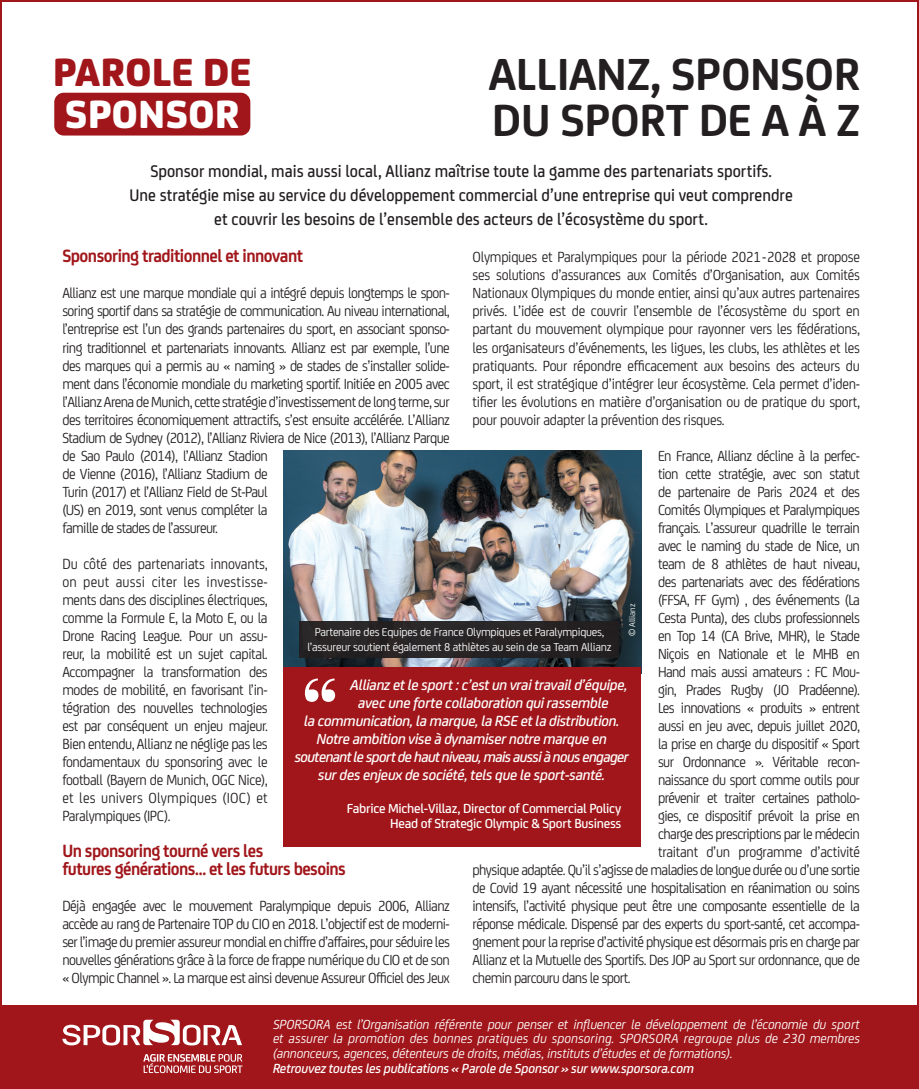
<style>
.page{position:relative;width:919px;height:1089px;background:#fff}
.page>*{position:absolute;margin:0;border:0;box-sizing:border-box;transform-origin:0 0}
.t1{font:700 48px/46px "FS Joey";letter-spacing:-.01em;color:#231f20}
.t2{font:800 42px/42px "FS Joey";color:#a1161a}
.t3{font:700 19px/18px "FS Joey";letter-spacing:-.03em;color:#a1161a;scale:.93 1}
.t4{font:500 18px/24px "FS Joey";color:#231f20;text-align:center;scale:.93 1}
.t5{font:15.6px/18px "FS Joey";letter-spacing:-.04em;color:#231f20;text-align:justify;scale:.93 1}
.t6{font:italic 500 15.6px "FS Joey";letter-spacing:-.02em;color:#fff}
.t7{font:italic 500 15.6px "FS Joey";letter-spacing:-.045em;color:#fff}
.t8{font:15.6px "FS Joey";letter-spacing:-.02em;color:#231f20;scale:.93 1}
.t9{font:italic 14px/14.6px "FS Joey";letter-spacing:-.015em;color:#fff;text-align:justify}
.t10{font:500 14px "FS Joey";letter-spacing:-.02em;color:#fff}
.t11{font:italic 500 14px "FS Joey";letter-spacing:-.015em;color:#fff}
.t12{font:12.2px/15px "FS Joey";letter-spacing:-.02em;color:#fff;text-align:center}
.t13{font:9px "FS Joey";letter-spacing:-.01em;color:#fff}
.s1{color:#fff}
</style>
<div class="page">
<div style="left:0;top:1005px;width:918px;height:84px;background:#a1161a"></div>
<div style="left:54px;top:93px;width:196px;height:42px;background:#a1161a;border-radius:10px"></div>
<svg style="left:62px;top:1019px;width:180px;height:26px"></svg>
<svg style="left:143px;top:1054px;width:99px;height:19px"></svg>
<img style="left:283px;top:451px;width:358px;height:216px">
<div style="left:283px;top:667px;width:358px;height:179px;background:#a1161a"></div>
<svg style="left:305px;top:678px;width:30px;height:24px"></svg>
<div style="left:299px;top:621px;width:320px;height:37px;background:#231f20"></div>
<p class="t2" style="left:53px;top:48px;width:200px">PAROLE DE<br><span class="s1">SPONSOR</span></p>
<p class="t1" style="left:489px;top:47px;width:373px">ALLIANZ, SPONSOR<br>DU SPORT DE A À Z</p>
<p class="t4" style="left:130px;top:158px;width:714px">Sponsor mondial, mais aussi local, Allianz maîtrise toute la gamme des partenariats sportifs.<br>Une stratégie mise au service du développement commercial d’une entreprise qui veut comprendre et couvrir les besoins de l’ensemble des acteurs de l’écosystème du sport.</p>
<p class="t3" style="left:62px;top:246px;width:260px">Sponsoring traditionnel et innovant</p>
<p class="t5" style="left:62px;top:283px;width:418px;text-align:left">Allianz est une marque mondiale qui a intégré depuis longtemps le spon&shy;soring sportif dans sa stratégie de communication. Au niveau international, l’entreprise est l’un des grands partenaires du sport, en associant sponso&shy;ring traditionnel et partenariats innovants. Allianz est par exemple, l’une des marques qui a permis au « naming » de stades de s’installer solide&shy;ment dans l’économie mondiale du marketing sportif. Initiée en 2005 avec l’Allianz Arena de Munich, cette stratégie d’investissement de long terme, sur des territoires économiquement attractifs, s’est ensuite accélérée. L’Allianz Stadium de Sydney (2012), l’Allianz Riviera de Nice (2013), l’Allianz Parque de Sao Paulo (2014), l’Allianz Stadion<br>de Vienne (2016), l’Allianz Stadium de<br>Turin (2017) et l’Allianz Field de St-Paul<br>(US) en 2019, sont venus compléter la<br>famille de stades de l’assureur.</p>
<p class="t5" style="left:62px;top:553px;width:222px">Du côté des partenariats innovants, on peut aussi citer les investisse&shy;ments dans des disciplines électriques, comme la Formule E, la Moto E, ou la Drone Racing League. Pour un assu&shy;reur, la mobilité est un sujet capital.<br>Accompagner la transformation des modes de mobilité, en favorisant l’in&shy;tégration des nouvelles technologies est par conséquent un enjeu majeur.<br>Bien entendu, Allianz ne néglige pas les fondamentaux du sponsoring avec le football (Bayern de Munich, OGC Nice), et les univers Olympiques (IOC) et Paralympiques (IPC).</p>
<p class="t3" style="left:62px;top:840px;width:306px">Un sponsoring tourné vers les<br>futures générations… et les futurs besoins</p>
<p class="t5" style="left:62px;top:895px;width:418px">Déjà engagée avec le mouvement Paralympique depuis 2006, Allianz accède au rang de Partenaire TOP du CIO en 2018. L’objectif est de moderni&shy;ser l’image du premier assureur mondial en chiffre d’affaires, pour séduire les nouvelles générations grâce à la force de frappe numérique du CIO et de son « Olympic Channel ». La marque est ainsi devenue Assureur Officiel des Jeux</p>
<p class="t5" style="left:472px;top:247px;width:418px">Olympiques et Paralympiques pour la période 2021-2028 et propose ses solutions d’assurances aux Comités d’Organisation, aux Comités Nationaux Olympiques du monde entier, ainsi qu’aux autres partenaires privés. L’idée est de couvrir l’ensemble de l’écosystème du sport en partant du mouvement olympique pour rayonner vers les fédérations, les organisateurs d’événements, les ligues, les clubs, les athlètes et les pratiquants. Pour répondre efficacement aux besoins des acteurs du sport, il est stratégique d’intégrer leur écosystème. Cela permet d’iden&shy;tifier les évolutions en matière d’organisation ou de pratique du sport, pour pouvoir adapter la prévention des risques.</p>
<p class="t5" style="left:658px;top:445px;width:219px">En France, Allianz décline à la perfec-</p>
<p class="t5" style="left:658px;top:463px;width:219px">tion cette stratégie, avec son statut</p>
<p class="t5" style="left:658px;top:481px;width:219px">de partenaire de Paris 2024 et des</p>
<p class="t5" style="left:658px;top:499px;width:219px">Comités Olympiques et Paralympiques</p>
<p class="t5" style="left:658px;top:517px;width:218px">français. L’assureur quadrille le terrain</p>
<p class="t5" style="left:658px;top:535px;width:219px">avec le naming du stade de Nice, un</p>
<p class="t5" style="left:658px;top:553px;width:219px">team de 8 athlètes de haut niveau,</p>
<p class="t5" style="left:658px;top:571px;width:219px">des partenariats avec des fédérations</p>
<p class="t5" style="left:658px;top:589px;width:219px">(FFSA, FF Gym) , des événements (La</p>
<p class="t5" style="left:658px;top:607px;width:219px">Cesta Punta), des clubs professionnels</p>
<p class="t5" style="left:658px;top:625px;width:219px">en Top 14 (CA Brive, MHR), le Stade</p>
<p class="t5" style="left:658px;top:643px;width:218px">Niçois en Nationale et le MHB en</p>
<p class="t5" style="left:658px;top:661px;width:219px">Hand mais aussi amateurs : FC Mou-</p>
<p class="t5" style="left:658px;top:679px;width:219px">gin, Prades Rugby (JO Pradéenne).</p>
<p class="t5" style="left:658px;top:697px;width:219px">Les innovations « produits » entrent</p>
<p class="t5" style="left:658px;top:715px;width:219px">aussi en jeu avec, depuis juillet 2020,</p>
<p class="t5" style="left:658px;top:733px;width:219px">la prise en charge du dispositif « Sport</p>
<p class="t5" style="left:658px;top:751px;width:219px">sur Ordonnance ». Véritable recon-</p>
<p class="t5" style="left:658px;top:769px;width:219px">naissance du sport comme outils pour</p>
<p class="t5" style="left:658px;top:787px;width:219px">prévenir et traiter certaines patholo-</p>
<p class="t5" style="left:658px;top:805px;width:219px">gies, ce dispositif prévoit la prise en</p>
<p class="t5" style="left:658px;top:823px;width:219px">charge des prescriptions par le médecin</p>
<p class="t8" style="left:658px;top:840px;width:219px">traitant d’un programme d’activité</p>
<p class="t5" style="left:472px;top:859px;width:418px">physique adaptée. Qu’il s’agisse de maladies de longue durée ou d’une sortie</p>
<p class="t5" style="left:472px;top:877px;width:418px">de Covid 19 ayant nécessité une hospitalisation en réanimation ou soins</p>
<p class="t5" style="left:472px;top:895px;width:418px">intensifs, l’activité physique peut être une composante essentielle de la</p>
<p class="t5" style="left:472px;top:913px;width:418px">réponse médicale. Dispensé par des experts du sport-santé, cet accompa-</p>
<p class="t5" style="left:472px;top:931px;width:418px">gnement pour la reprise d’activité physique est désormais pris en charge par</p>
<p class="t5" style="left:472px;top:949px;width:418px">Allianz et la Mutuelle des Sportifs. Des JOP au Sport sur ordonnance, que de</p>
<p class="t5" style="left:472px;top:967px;width:171px">chemin parcouru dans le sport.</p>
<p class="t13" style="left:625px;top:636px;width:34px;rotate:-90deg">© Allianz</p>
<p class="t12" style="left:307px;top:623px;width:306px">Partenaire des Equipes de France Olympiques et Paralympiques, l’assureur soutient également 8 athlètes au sein de sa Team Allianz</p>
<p class="t6" style="left:350px;top:673px;width:279px">Allianz et le sport : c’est un vrai travail d’équipe,</p>
<p class="t6" style="left:358px;top:691px;width:252px">avec une forte collaboration qui rassemble</p>
<p class="t6" style="left:304px;top:709px;width:317px">la communication, la marque, la RSE et la distribution.</p>
<p class="t6" style="left:317px;top:727px;width:292px">Notre ambition vise à dynamiser notre marque en</p>
<p class="t7" style="left:295px;top:745px;width:335px">soutenant le sport de haut niveau, mais aussi à nous engager</p>
<p class="t6" style="left:318px;top:763px;width:289px">sur des enjeux de société, tels que le sport-santé.</p>
<p class="t10" style="left:347px;top:797px;width:276px">Fabrice Michel-Villaz, Director of Commercial Policy</p>
<p class="t10" style="left:390px;top:812px;width:233px">Head of Strategic Olympic &amp; Sport Business</p>
<p class="t9" style="left:273px;top:1016px;width:588px">SPORSORA est l’Organisation référente pour penser et influencer le développement de l’économie du sport et assurer la promotion des bonnes pratiques du sponsoring. SPORSORA regroupe plus de 230 membres (annonceurs, agences, détenteurs de droits, médias, instituts d’études et de formations).</p>
<p class="t11" style="left:273px;top:1057px;width:422px">Retrouvez toutes les publications « Parole de Sponsor » sur www.sporsora.com</p>
</div>
